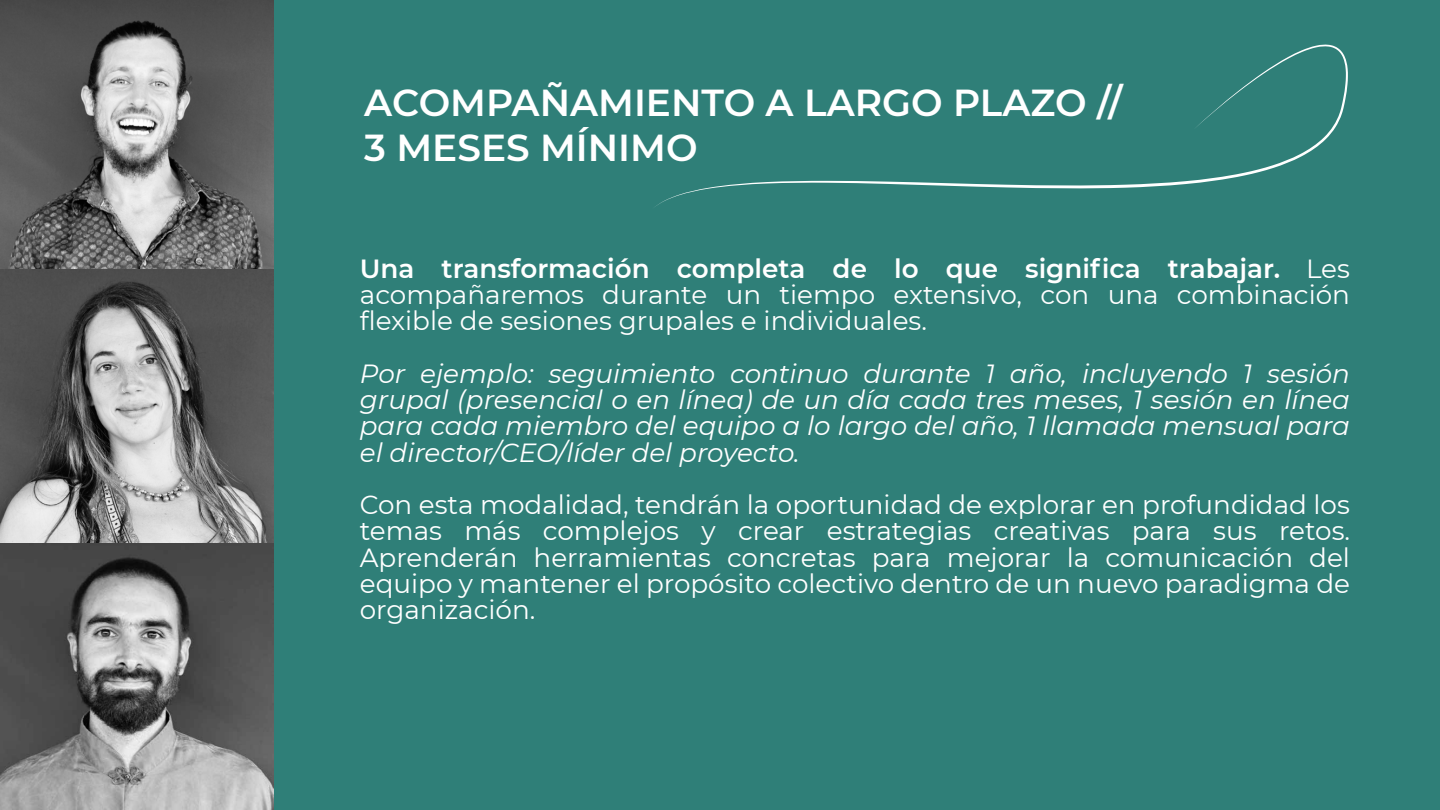
<style>
.page{position:relative;width:1440px;height:810px;background:#2f7f78}
.page>*{position:absolute;margin:0;border:0;box-sizing:border-box;transform-origin:0 0}
.t1{font:600 37.5px/45px "Montserrat";color:#fff}
.t2{font:26.25px/26.2px "Montserrat";color:#fff;text-align:justify}
.t3{font:italic 26.25px/26.2px "Montserrat";color:#fff;text-align:justify}
.s1{font-weight:600}
</style>
<div class="page">
<svg style="left:655px;top:44px;width:693px;height:163px"></svg>
<img style="left:0;top:542px;width:273px;height:268px">
<img style="left:0;top:0;width:273px;height:542px">
<h1 class="t1" style="left:364px;top:79px;width:760px">ACOMPAÑAMIENTO A LARGO PLAZO //<br>3 MESES MÍNIMO</h1>
<p class="t2" style="left:360px;top:254px;width:992px"><span class="s1">Una transformación completa de lo que significa trabajar.</span> Les acompañaremos durante un tiempo extensivo, con una combinación flexible de sesiones grupales e individuales.</p>
<p class="t3" style="left:360px;top:359px;width:992px">Por ejemplo: seguimiento continuo durante 1 año, incluyendo 1 sesión grupal (presencial o en línea) de un día cada tres meses, 1 sesión en línea para cada miembro del equipo a lo largo del año, 1 llamada mensual para el director/CEO/líder del proyecto.</p>
<p class="t2" style="left:360px;top:491px;width:992px">Con esta modalidad, tendrán la oportunidad de explorar en profundidad los temas más complejos y crear estrategias creativas para sus retos.<br>Aprenderán herramientas concretas para mejorar la comunicación del equipo y mantener el propósito colectivo dentro de un nuevo paradigma de organización.</p>
</div>
